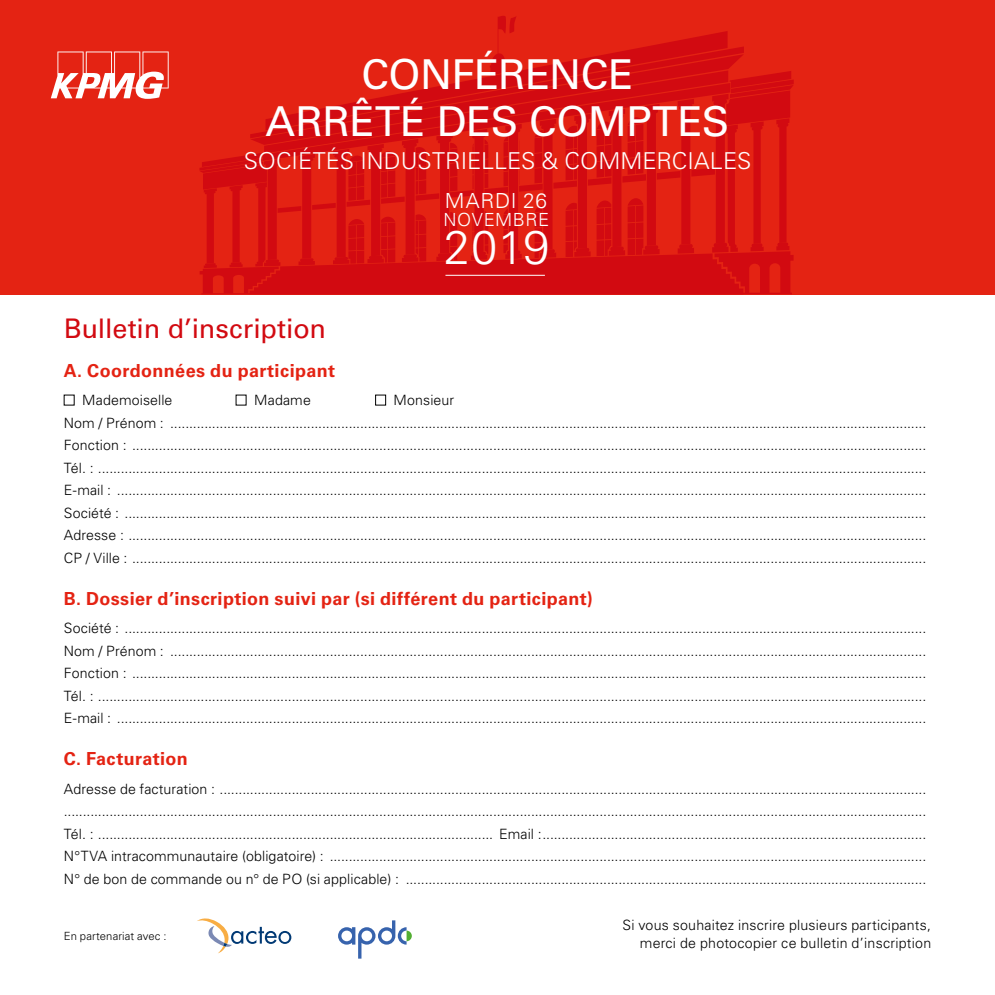
<style>
.page{position:relative;width:995px;height:995px;background:#fff}
.page>*{position:absolute;margin:0;border:0;box-sizing:border-box;transform-origin:0 0}
.t1{font:300 47.25px "Univers LT Std";color:#fff}
.t2{font:41.18px/47px "Univers LT Std";letter-spacing:-.005em;color:#fff;text-align:center}
.t3{font:27px "Univers LT Std";letter-spacing:-.005em;color:#d20a11}
.t4{font:300 23.18px "Univers LT Std";color:#fff}
.t5{font:300 20.93px "Universfor KPMG";letter-spacing:.035em;color:#fff}
.t6{font:300 18.22px "Universfor KPMG";letter-spacing:.03em;color:#fff}
.t7{font:700 18px "Univers LT Std";letter-spacing:.02em;color:#e42313}
.t8{font:300 14.17px/22.5px "Univers LT Std";letter-spacing:.01em;color:#000;text-align:justify}
.t9{font:300 11.25px "Univers LT Std";letter-spacing:.005em;color:#000}
</style>
<div class="page">
<div style="left:0;top:0;width:995px;height:294px;background:#e42313"></div>
<svg style="left:51px;top:52px;width:118px;height:47px"></svg>
<div style="left:375px;top:395px;width:11px;height:10px;border:1px solid #000"></div>
<svg style="left:197px;top:918px;width:94px;height:35px"></svg>
<svg style="left:199px;top:16px;width:595px;height:278px"></svg>
<hr style="left:445px;top:275px;width:100px;height:1px;background:#fff">
<svg style="left:338px;top:920px;width:74px;height:39px"></svg>
<h2 class="t2" style="left:266px;top:51px;width:465px">CONFÉRENCE<br>ARRÊTÉ DES COMPTES</h2>
<h3 class="t4" style="left:244px;top:147px;width:509px">SOCIÉTÉS INDUSTRIELLES &amp; COMMERCIALES</h3>
<h3 class="t5" style="left:445px;top:188px;width:104px">MARDI 26</h3>
<p class="t6" style="left:443px;top:209px;width:107px">NOVEMBRE</p>
<h3 class="t3" style="left:64px;top:313px;width:264px">Bulletin d’inscription</h3>
<h1 class="t1" style="left:444px;top:219px;width:107px">2019</h1>
<p class="t7" style="left:64px;top:360px;width:273px">A. Coordonnées du participant</p>
<p class="t8" style="left:82px;top:389px;width:92px">Mademoiselle</p>
<p class="t8" style="left:254px;top:389px;width:58px">Madame</p>
<p class="t8" style="left:64px;top:389px;width:864px;text-align:left;text-indent:330px">Monsieur<br>Nom / Prénom : .......................................................................................................................................................................................................<br>Fonction : .................................................................................................................................................................................................................<br>Tél. : ..........................................................................................................................................................................................................................<br>E-mail : .....................................................................................................................................................................................................................<br>Société : ...................................................................................................................................................................................................................<br>Adresse : ..................................................................................................................................................................................................................<br>CP / Ville : .................................................................................................................................................................................................................</p>
<p class="t7" style="left:64px;top:588px;width:531px">B. Dossier d’inscription suivi par (si différent du participant)</p>
<p class="t8" style="left:64px;top:617px;width:864px">Société : ...................................................................................................................................................................................................................<br>Nom / Prénom : .......................................................................................................................................................................................................<br>Fonction : .................................................................................................................................................................................................................<br>Tél. : ..........................................................................................................................................................................................................................<br>E-mail : .....................................................................................................................................................................................................................</p>
<p class="t7" style="left:64px;top:748px;width:126px">C. Facturation</p>
<p class="t8" style="left:64px;top:777px;width:864px">Adresse de facturation : .......................................................................................................................................................................................... ...................................................................................................................................................................................................................................<br>Tél. : ........................................................................................................ Email :.....................................................................................................<br>N°TVA intracommunautaire (obligatoire) : .............................................................................................................................................................<br>N° de bon de commande ou n° de PO (si applicable) : .........................................................................................................................................</p>
<p class="t9" style="left:64px;top:930px;width:104px">En partenariat avec :</p>
<p class="t8" style="left:622px;top:916px;width:310px;line-height:18px;text-align:right">Si vous souhaitez inscrire plusieurs participants, merci de photocopier ce bulletin d’inscription</p>
</div>
